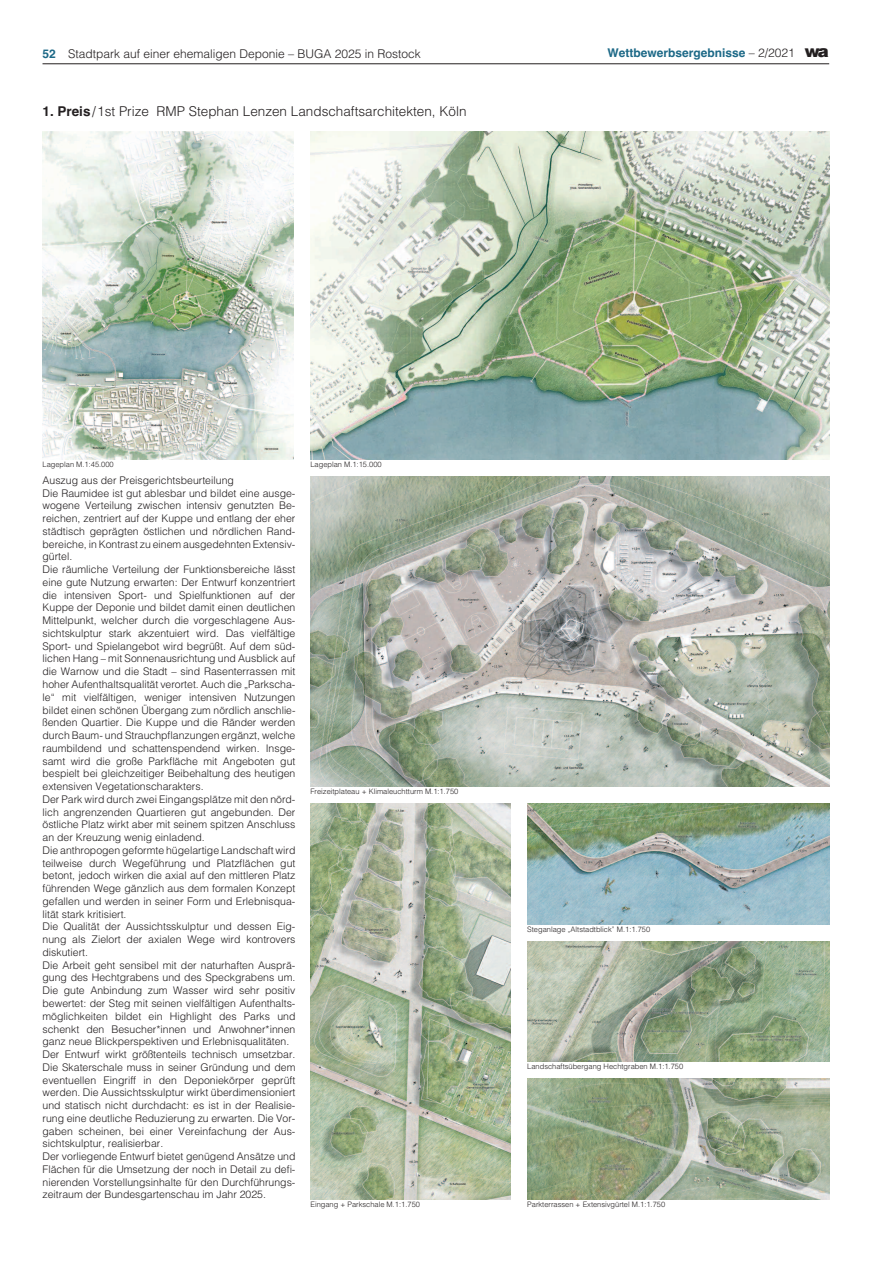
<style>
.page{position:relative;width:893px;height:1263px;background:#fff}
.page>*{position:absolute;margin:0;border:0;box-sizing:border-box;transform-origin:0 0}
.t1{font:300 13.5px "Helvetica";color:#231f20}
.t2{font:300 12px "Helvetica";color:#231f20}
.t3{font:700 12px "Helvetica";color:#1d6987}
.t4{font:300 10.5px/12.8px "Helvetica";color:#231f20}
.t5{font:300 7.5px "Helvetica";color:#231f20}
.s1{font-weight:700;color:#1d6987}
.s2{font-weight:300;color:#231f20}
.s3{font-weight:900;font-size:16.5px;color:#231f20}
.s4{font-weight:700}
</style>
<div class="page">
<img style="left:43px;top:132px;width:250px;height:327px">
<img style="left:310px;top:476px;width:519px;height:311px">
<img style="left:310px;top:804px;width:200px;height:395px">
<img style="left:527px;top:804px;width:302px;height:121px">
<img style="left:527px;top:942px;width:302px;height:119px">
<img style="left:527px;top:1078px;width:302px;height:121px">
<img style="left:310px;top:132px;width:519px;height:327px">
<hr style="left:43px;top:64px;width:786px;height:1px;background:#231f20">
<p class="t2" style="left:43px;top:43px;width:380px"><span class="s1">52</span> Stadtpark auf einer ehemaligen Deponie – BUGA 2025 in Rostock</p>
<p class="t3" style="left:608px;top:46px;width:223px">Wettbewerbsergebnisse <span class="s2">– 2/2021</span> <span class="s3">wa</span></p>
<p class="t1" style="left:43px;top:100px;width:425px"><span class="s4">1. Preis</span>/1st Prize RMP Stephan Lenzen Landschaftsarchitekten, Köln</p>
<p class="t5" style="left:43px;top:458px;width:73px">Lageplan M.1:45.000</p>
<p class="t4" style="left:43px;top:473px;width:254px">Auszug aus der Preisgerichtsbeurteilung<br>Die Raumidee ist gut ablesbar und bildet eine ausge&shy;wogene Verteilung zwischen intensiv genutzten Be&shy;reichen, zentriert auf der Kuppe und entlang der eher städtisch geprägten östlichen und nördlichen Rand&shy;bereiche, in Kontrast zu einem ausgedehnten Extensiv&shy;gürtel.<br>Die räumliche Verteilung der Funktionsbereiche lässt eine gute Nutzung erwarten: Der Entwurf konzentriert die intensiven Sport- und Spielfunktionen auf der Kuppe der Deponie und bildet damit einen deutlichen Mittelpunkt, welcher durch die vorgeschlagene Aus&shy;sichtskulptur stark akzentuiert wird. Das vielfältige Sport- und Spielangebot wird begrüßt. Auf dem süd&shy;lichen Hang – mit Sonnenausrichtung und Ausblick auf die Warnow und die Stadt – sind Rasenterrassen mit hoher Aufenthaltsqualität verortet. Auch die „Parkscha&shy;le“ mit vielfältigen, weniger intensiven Nutzungen bildet einen schönen Übergang zum nördlich anschlie&shy;ßenden Quartier. Die Kuppe und die Ränder werden durch Baum- und Strauchpflanzungen ergänzt, welche raumbildend und schattenspendend wirken. Insge&shy;samt wird die große Parkfläche mit Angeboten gut bespielt bei gleichzeitiger Beibehaltung des heutigen extensiven Vegetationscharakters.<br>Der Park wird durch zwei Eingangsplätze mit den nörd&shy;lich angrenzenden Quartieren gut angebunden. Der östliche Platz wirkt aber mit seinem spitzen Anschluss an der Kreuzung wenig einladend.<br>Die anthropogen geformte hügelartige Landschaft wird teilweise durch Wegeführung und Platzflächen gut betont, jedoch wirken die axial auf den mittleren Platz führenden Wege gänzlich aus dem formalen Konzept gefallen und werden in seiner Form und Erlebnisqua&shy;lität stark kritisiert.<br>Die Qualität der Aussichtsskulptur und dessen Eig&shy;nung als Zielort der axialen Wege wird kontrovers diskutiert.<br>Die Arbeit geht sensibel mit der naturhaften Ausprä&shy;gung des Hechtgrabens und des Speckgrabens um.<br>Die gute Anbindung zum Wasser wird sehr positiv bewertet: der Steg mit seinen vielfältigen Aufenthalts&shy;möglichkeiten bildet ein Highlight des Parks und schenkt den Besucher*innen und Anwohner*innen ganz neue Blickperspektiven und Erlebnisqualitäten.<br>Der Entwurf wirkt größtenteils technisch umsetzbar.<br>Die Skaterschale muss in seiner Gründung und dem eventuellen Eingriff in den Deponiekörper geprüft werden. Die Aussichtsskulptur wirkt überdimensioniert und statisch nicht durchdacht: es ist in der Realisie&shy;rung eine deutliche Reduzierung zu erwarten. Die Vor&shy;gaben scheinen, bei einer Vereinfachung der Aus&shy;sichtskulptur, realisierbar.<br>Der vorliegende Entwurf bietet genügend Ansätze und Flächen für die Umsetzung der noch in Detail zu defi&shy;nierenden Vorstellungsinhalte für den Durchführungs&shy;zeitraum der Bundesgartenschau im Jahr 2025.</p>
<p class="t5" style="left:310px;top:458px;width:73px">Lageplan M.1:15.000</p>
<p class="t5" style="left:310px;top:785px;width:149px">Freizeitplateau + Klimaleuchtturm M.1:1.750</p>
<p class="t5" style="left:527px;top:923px;width:124px">Steganlage „Altstadtblick” M.1:1.750</p>
<p class="t5" style="left:527px;top:1059px;width:157px">Landschaftsübergang Hechtgraben M.1:1.750</p>
<p class="t5" style="left:310px;top:1198px;width:111px">Eingang + Parkschale M.1:1.750</p>
<p class="t5" style="left:527px;top:1198px;width:139px">Parkterrassen + Extensivgürtel M.1:1.750</p>
</div>
